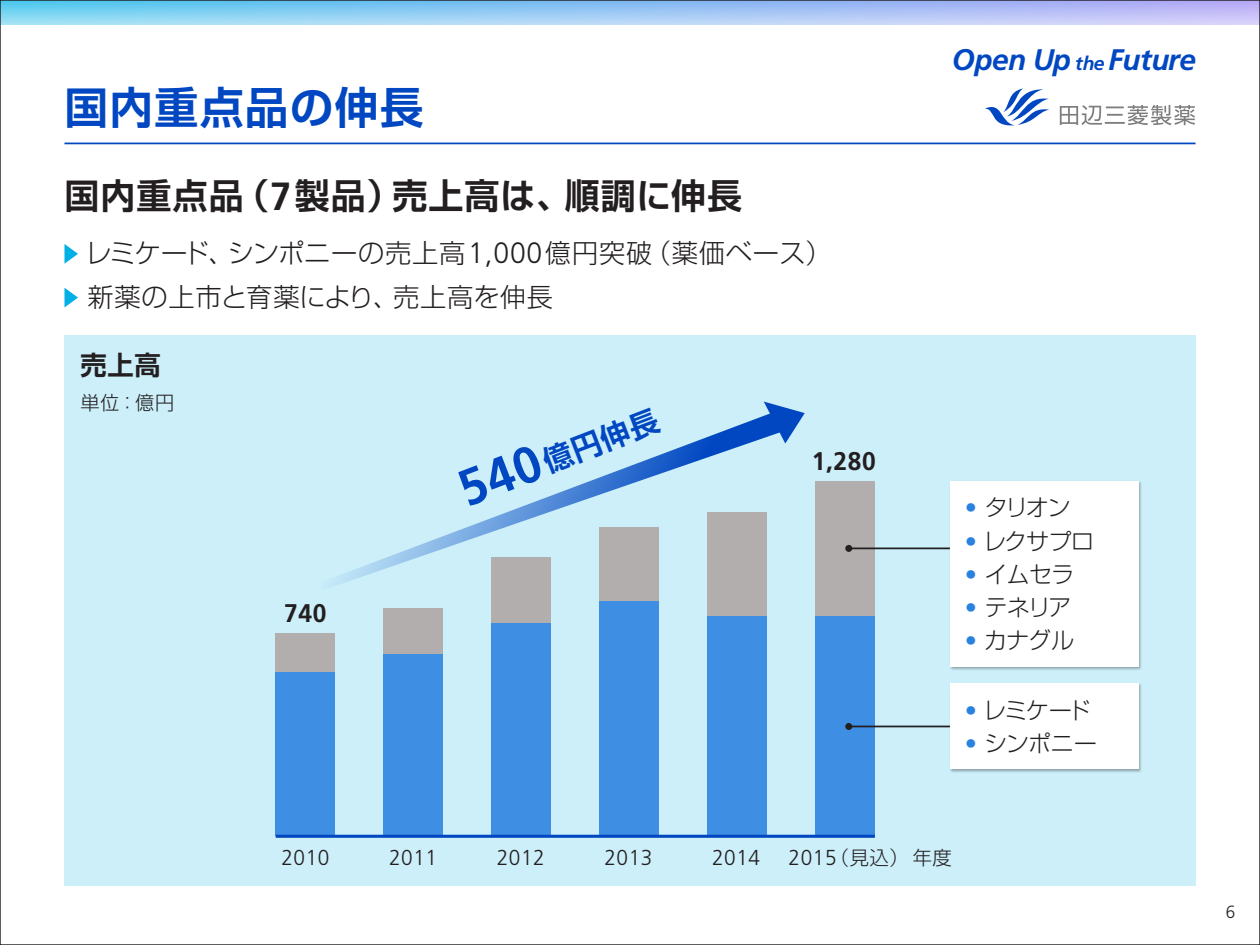
<style>
.page{position:relative;width:1260px;height:945px;background:#fff}
.page>*{position:absolute;margin:0;border:0;box-sizing:border-box;transform-origin:0 0}
.ページタイトル{font:700 43.75px "Shin Go Pr 6 N De";letter-spacing:.03em;color:#0047c1}
._20_25BOLD{font:700 35px "Shin Go Pr 6 N De";letter-spacing:.03em;color:#231f20}
.t1{font:italic 700 29.75px "Frutiger LT Std";letter-spacing:-.02em;color:#0047c1}
.Bold_19_25{font:700 29.75px "Shin Go Pr 6 N De";color:#0047c1}
.JPN_Basic{font:300 26.25px "Shin Go Pr 6 N";letter-spacing:.03em;color:#231f20}
.タイトル太15{font:700 26.25px "Shin Go Pr 6 N De";color:#231f20}
.注記{font:700 25.55px "Frutiger LT Std";letter-spacing:.03em;color:#231f20;scale:.96 1}
.JPN_Basic-2{font:300 22.75px "Shin Go Pr 6 N";letter-spacing:-.035em;color:#231f20}
.注記-2{font:300 21.7px "Frutiger LT Std";letter-spacing:.03em;color:#231f20;scale:.96 1}
.注記-3{font:300 19.25px "Shin Go Pr 6 N";color:#231f20}
.t2{font:300 17.68px "Frutiger LT Std";color:#231f20;scale:.96 1}
.s1{font-family:"Frutiger LT Std";font-size:39.38px}
.s2{font-family:"Frutiger LT Std";font-size:29.4px}
.s3{font-family:"Frutiger LT Std";font-size:28.35px}
.s4{font-family:"Frutiger LT Std";font-size:51.1px}
.s5{font-size:24.5px}
.s6{font-size:19.25px}
.s7{font-family:"Frutiger LT Std";font-size:24.5px;color:#2982e0}
.s8{font-family:"Shin Go Pr 6 N";font-size:19.25px}
</style>
<div class="page">
<svg style="left:985px;top:89px;width:64px;height:37px"></svg>
<svg style="left:1060px;top:105px;width:135px;height:20px"></svg>
<hr style="left:64px;top:143px;width:1132px;height:1px;background:#0047c1">
<svg style="left:2px;top:2px;width:1256px;height:23px;background:#a0caf4"></svg>
<div style="left:64px;top:335px;width:1132px;height:550px;background:#cceffa"></div>
<svg style="left:64px;top:244px;width:14px;height:20px"></svg>
<svg style="left:64px;top:288px;width:14px;height:19px"></svg>
<div style="left:949px;top:481px;width:193px;height:190px;background:#231f20;opacity:.35"></div>
<div style="left:950px;top:481px;width:188px;height:186px;background:#fff"></div>
<div style="left:949px;top:683px;width:193px;height:90px;background:#231f20;opacity:.35"></div>
<div style="left:950px;top:684px;width:188px;height:85px;background:#fff"></div>
<svg style="left:334px;top:415px;width:430px;height:175px"></svg>
<svg style="left:764px;top:402px;width:41px;height:42px"></svg>
<div style="left:276px;top:633px;width:59px;height:40px;background:#b2aead"></div>
<div style="left:384px;top:609px;width:59px;height:45px;background:#b2aead"></div>
<div style="left:492px;top:558px;width:59px;height:65px;background:#b2aead"></div>
<div style="left:600px;top:527px;width:59px;height:74px;background:#b2aead"></div>
<div style="left:708px;top:512px;width:59px;height:105px;background:#b2aead"></div>
<div style="left:816px;top:481px;width:59px;height:135px;background:#b2aead"></div>
<div style="left:276px;top:673px;width:59px;height:163px;background:#3e8fe3"></div>
<div style="left:384px;top:654px;width:59px;height:182px;background:#3e8fe3"></div>
<div style="left:492px;top:623px;width:59px;height:213px;background:#3e8fe3"></div>
<div style="left:600px;top:601px;width:59px;height:235px;background:#3e8fe3"></div>
<div style="left:708px;top:617px;width:59px;height:219px;background:#3e8fe3"></div>
<div style="left:816px;top:616px;width:59px;height:220px;background:#3e8fe3"></div>
<hr style="left:276px;top:835px;width:599px;height:3px;background:#0047c1">
<hr style="left:849px;top:548px;width:101px;height:1px;background:#231f20">
<div style="left:845px;top:545px;width:7px;height:7px;background:#231f20;border-radius:50%"></div>
<hr style="left:849px;top:726px;width:101px;height:1px;background:#231f20">
<div style="left:845px;top:723px;width:7px;height:7px;background:#231f20;border-radius:50%"></div>
<p class="ページタイトル" style="left:64px;top:71px;width:361px">国内重点品の伸長</p>
<p class="_20_25BOLD" style="left:64px;top:167px;width:679px">国内重点品（<span class="s1">7</span>製品）売上高は、順調に伸長</p>
<p class="JPN_Basic" style="left:85px;top:232px;width:748px">レミケード、シンポニーの売上高<span class="s2">1</span><span class="s3">,</span><span class="s2">000</span>億円突破（薬価ベース）</p>
<p class="JPN_Basic" style="left:88px;top:275px;width:467px">新薬の上市と育薬により、売上高を伸長</p>
<p class="タイトル太15" style="left:80px;top:344px;width:82px">売上高</p>
<p class="注記-3" style="left:80px;top:387px;width:95px">単位：億円</p>
<p class="注記" style="left:284px;top:598px;width:46px">740</p>
<p class="Bold_19_25" style="left:453px;top:471px;width:211px;rotate:-21deg"><span class="s4">540</span>億円伸長</p>
<p class="注記" style="left:812px;top:446px;width:68px">1<span class="s5">,</span>280</p>
<p class="t1" style="left:952px;top:42px;width:246px">Open Up <span class="s6">the</span> Future</p>
<p class="JPN_Basic-2" style="left:965px;top:489px;width:107px"><span class="s7">•</span> タリオン</p>
<p class="JPN_Basic-2" style="left:965px;top:522px;width:131px"><span class="s7">•</span> レクサプロ</p>
<p class="JPN_Basic-2" style="left:965px;top:556px;width:111px"><span class="s7">•</span> イムセラ</p>
<p class="JPN_Basic-2" style="left:965px;top:589px;width:108px"><span class="s7">•</span> テネリア</p>
<p class="JPN_Basic-2" style="left:965px;top:622px;width:111px"><span class="s7">•</span> カナグル</p>
<p class="JPN_Basic-2" style="left:965px;top:691px;width:127px"><span class="s7">•</span> レミケード</p>
<p class="JPN_Basic-2" style="left:965px;top:724px;width:133px"><span class="s7">•</span> シンポニー</p>
<p class="注記-2" style="left:281px;top:845px;width:51px">2010</p>
<p class="注記-2" style="left:389px;top:845px;width:51px">2011</p>
<p class="注記-2" style="left:497px;top:845px;width:51px">2012</p>
<p class="注記-2" style="left:604px;top:845px;width:51px">2013</p>
<p class="注記-2" style="left:712px;top:845px;width:51px">2014</p>
<p class="注記-2" style="left:789px;top:845px;width:127px">2015<span class="s8">（見込）</span></p>
<p class="注記-3" style="left:913px;top:842px;width:41px">年度</p>
<p class="t2" style="left:1226px;top:902px;width:11px">6</p>
</div>
